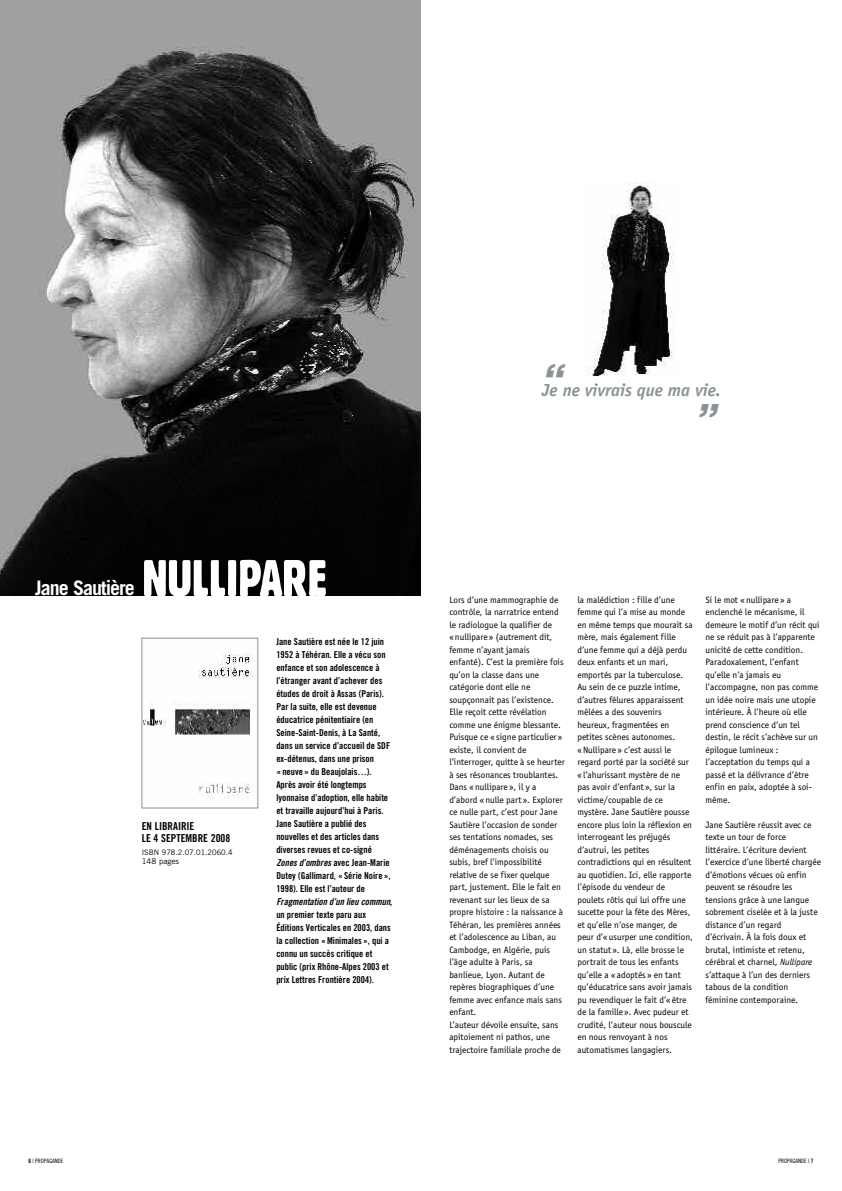
<style>
.page{position:relative;width:842px;height:1191px;background:#fff}
.page>*{position:absolute;margin:0;border:0;box-sizing:border-box;transform-origin:0 0}
.t1{font:50px "Gothic 821 Condensed BT";color:#fff}
.t2{font:italic 40px "Chicago";color:#8a9396}
.t3{font:700 20px "Trade Gothic";letter-spacing:-.05em;color:#fff}
.t4{font:italic 700 18px "Officina Sans";color:#8a9396}
.t5{font:11px/12px "Trade Gothic Bold Cond Twenty";color:#000}
.t6{font:9.5px/12.5px "Officina Sans";color:#000}
.t7{font:9.5px/13px "Trade Gothic Bold Cond Twenty";color:#000}
.t8{font:9.5px "Trade Gothic Bold Cond Twenty Obl";color:#000}
.t9{font:8px "Trade Gothic";color:#000}
.t10{font:7.5px "Trade Gothic";color:#000}
.t11{font:6px "Trade Gothic Cond Eighteen";color:#000}
.s1{font-family:"Trade Gothic Bold Cond Twenty Obl"}
.s2{font-family:"Trade Gothic Bold Cond Twenty"}
.s3{font-style:italic}
</style>
<div class="page">
<img style="left:144px;top:654px;width:110px;height:145px">
<div style="left:142px;top:638px;width:116px;height:170px;border:1px solid #8a9396"></div>
<img style="left:0;top:0;width:421px;height:595px">
<img style="left:589px;top:182px;width:86px;height:194px">
<h3 class="t3" style="left:35px;top:581px;width:101px">Jane Sautière</h3>
<h1 class="t1" style="left:142px;top:560px;width:186px">NULLIPARE</h1>
<p class="t5" style="left:142px;top:821px;width:90px">EN LIBRAIRIE<br>LE 4 SEPTEMBRE 2008</p>
<p class="t10" style="left:142px;top:850px;width:93px">ISBN 978.2.07.01.2060.4</p>
<p class="t9" style="left:142px;top:858px;width:39px">148 pages</p>
<p class="t7" style="left:276px;top:636px;width:116px">Jane Sautière est née le 12 juin<br>1952 à Téhéran. Elle a vécu son enfance et son adolescence à l’étranger avant d’achever des études de droit à Assas (Paris).<br>Par la suite, elle est devenue éducatrice pénitentiaire (en<br>Seine-Saint-Denis, à La Santé, dans un service d’accueil de SDF ex-détenus, dans une prison<br>« neuve » du Beaujolais…).<br>Après avoir été longtemps lyonnaise d’adoption, elle habite et travaille aujourd’hui à Paris.<br>Jane Sautière a publié des nouvelles et des articles dans diverses revues et co-signé<br><span class="s1">Zones d’ombres</span> avec Jean-Marie<br>Dutey (Gallimard, « Série Noire »,<br>1998). Elle est l’auteur de</p>
<p class="t8" style="left:276px;top:898px;width:117px">Fragmentation d’un lieu commun<span class="s2">,</span></p>
<p class="t7" style="left:276px;top:909px;width:116px">un premier texte paru aux<br>Éditions Verticales en 2003, dans la collection « Minimales », qui a connu un succès critique et public (prix Rhône-Alpes 2003 et prix Lettres Frontière 2004).</p>
<h2 class="t2" style="left:539px;top:357px;width:39px">“</h2>
<h3 class="t4" style="left:542px;top:379px;width:181px">Je ne vivrais que ma vie.</h3>
<h2 class="t2" style="left:692px;top:397px;width:39px">”</h2>
<p class="t6" style="left:449px;top:593px;width:117px">Lors d’une mammographie de contrôle, la narratrice entend le radiologue la qualifier de «nullipare » (autrement dit, femme n’ayant jamais enfanté). C’est la première fois qu’on la classe dans une catégorie dont elle ne soupçonnait pas l’existence.<br>Elle reçoit cette révélation comme une énigme blessante.<br>Puisque ce « signe particulier » existe, il convient de l’interroger, quitte à se heurter à ses résonances troublantes.<br>Dans « nullipare », il y a d’abord « nulle part ». Explorer ce nulle part, c’est pour Jane<br>Sautière l’occasion de sonder ses tentations nomades, ses déménagements choisis ou subis, bref l’impossibilité relative de se fixer quelque part, justement. Elle le fait en revenant sur les lieux de sa propre histoire : la naissance à<br>Téhéran, les premières années et l’adolescence au Liban, au<br>Cambodge, en Algérie, puis l’âge adulte à Paris, sa banlieue, Lyon. Autant de repères biographiques d’une femme avec enfance mais sans enfant.<br>L’auteur dévoile ensuite, sans apitoiement ni pathos, une trajectoire familiale proche de</p>
<p class="t6" style="left:577px;top:593px;width:117px">la malédiction : fille d’une femme qui l’a mise au monde en même temps que mourait sa mère, mais également fille d’une femme qui a déjà perdu deux enfants et un mari, emportés par la tuberculose.<br>Au sein de ce puzzle intime, d’autres fêlures apparaissent mêlées a des souvenirs heureux, fragmentées en petites scènes autonomes. «Nullipare » c’est aussi le regard porté par la société sur « l’ahurissant mystère de ne pas avoir d’enfant », sur la victime/coupable de ce mystère. Jane Sautière pousse encore plus loin la réflexion en interrogeant les préjugés d’autrui, les petites contradictions qui en résultent au quotidien. Ici, elle rapporte l’épisode du vendeur de poulets rôtis qui lui offre une sucette pour la fête des Mères, et qu’elle n’ose manger, de peur d’« usurper une condition, un statut ». Là, elle brosse le portrait de tous les enfants qu’elle a « adoptés » en tant qu’éducatrice sans avoir jamais pu revendiquer le fait d’« être de la famille ». Avec pudeur et crudité, l’auteur nous bouscule en nous renvoyant à nos automatismes langagiers.</p>
<p class="t6" style="left:705px;top:593px;width:116px">Si le mot «nullipare » a enclenché le mécanisme, il demeure le motif d’un récit qui ne se réduit pas à l’apparente unicité de cette condition.<br>Paradoxalement, l’enfant qu’elle n’a jamais eu l’accompagne, non pas comme un idée noire mais une utopie intérieure. À l’heure où elle prend conscience d’un tel destin, le récit s’achève sur un épilogue lumineux : l’acceptation du temps qui a passé et la délivrance d’être enfin en paix, adoptée à soi&shy;même.</p>
<p class="t6" style="left:705px;top:818px;width:117px">Jane Sautière réussit avec ce texte un tour de force littéraire. L’écriture devient l’exercice d’une liberté chargée d’émotions vécues où enfin peuvent se résoudre les tensions grâce à une langue sobrement ciselée et à la juste distance d’un regard d’écrivain. À la fois doux et brutal, intimiste et retenu, cérébral et charnel, <span class="s3">Nullipare </span>s’attaque à l’un des derniers tabous de la condition féminine contemporaine.</p>
<p class="t11" style="left:28px;top:1158px;width:37px"><span class="s2">6</span> | PROPAGANDE</p>
<p class="t11" style="left:778px;top:1158px;width:37px">PROPAGANDE | <span class="s2">7</span></p>
</div>
